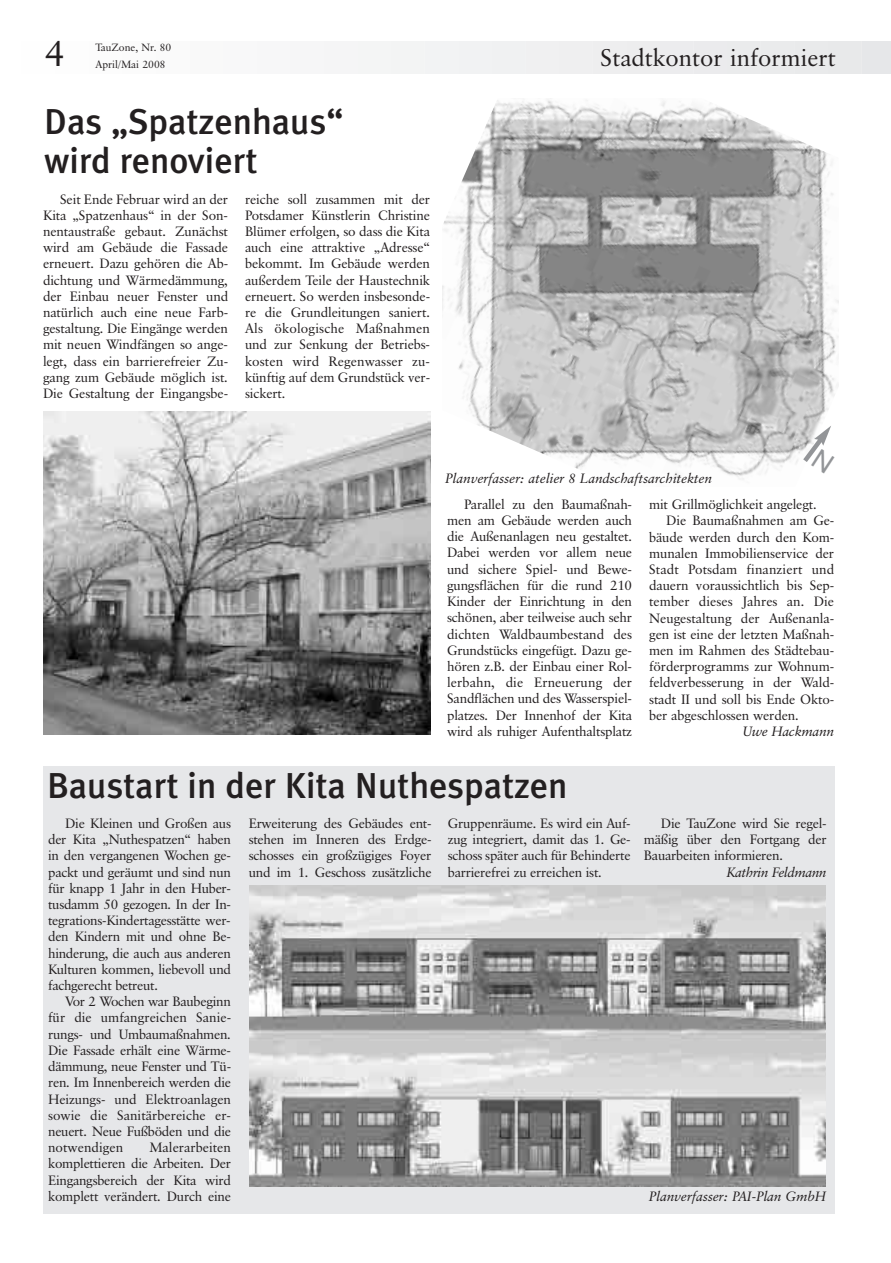
<style>
.page{position:relative;width:891px;height:1263px;background:#fff}
.page>*{position:absolute;margin:0;border:0;box-sizing:border-box;transform-origin:0 0}
.t1{font:500 36px/39px "Meta Plus";color:#231f20}
.t2{font:36px "Classical Garamond BT";color:#231f20}
.t3{font:24px "Classical Garamond BT";color:#231f20}
.t4{font:13.5px/16.2px "Classical Garamond BT";letter-spacing:-.01em;color:#231f20;text-align:justify}
.t5{font:italic 13.5px "Classical Garamond BT";color:#231f20}
.t6{font:italic 13.5px "Classical Garamond BT";letter-spacing:-.025em;color:#231f20}
.t7{font:10.5px "Classical Garamond BT";color:#231f20}
</style>
<div class="page">
<img style="left:443px;top:98px;width:395px;height:382px">
<div style="left:43px;top:766px;width:791px;height:447px;background:#e6e7e9"></div>
<div style="left:875px;top:42px;width:6px;height:32px;background:#e6e7e9"></div>
<div style="left:841px;top:42px;width:7px;height:32px;background:#e8e9ea"></div>
<div style="left:807px;top:42px;width:7px;height:32px;background:#e9eaeb"></div>
<div style="left:774px;top:42px;width:6px;height:32px;background:#eaebec"></div>
<div style="left:740px;top:42px;width:7px;height:32px;background:#eaebec"></div>
<div style="left:707px;top:42px;width:6px;height:32px;background:#ebebed"></div>
<div style="left:673px;top:42px;width:7px;height:32px;background:#ececee"></div>
<div style="left:639px;top:42px;width:7px;height:32px;background:#ededee"></div>
<div style="left:606px;top:42px;width:7px;height:32px;background:#eeeeef"></div>
<div style="left:572px;top:42px;width:7px;height:32px;background:#efeff0"></div>
<div style="left:539px;top:42px;width:6px;height:32px;background:#f0f0f1"></div>
<div style="left:505px;top:42px;width:7px;height:32px;background:#f0f1f2"></div>
<div style="left:471px;top:42px;width:7px;height:32px;background:#f1f2f3"></div>
<div style="left:438px;top:42px;width:7px;height:32px;background:#f2f3f4"></div>
<div style="left:404px;top:42px;width:7px;height:32px;background:#f3f4f4"></div>
<div style="left:371px;top:42px;width:6px;height:32px;background:#f4f5f5"></div>
<div style="left:337px;top:42px;width:7px;height:32px;background:#f5f5f6"></div>
<div style="left:304px;top:42px;width:6px;height:32px;background:#f6f6f7"></div>
<div style="left:270px;top:42px;width:7px;height:32px;background:#f7f7f8"></div>
<div style="left:236px;top:42px;width:7px;height:32px;background:#f8f8f9"></div>
<div style="left:203px;top:42px;width:6px;height:32px;background:#f9f9f9"></div>
<div style="left:169px;top:42px;width:7px;height:32px;background:#fafafa"></div>
<div style="left:136px;top:42px;width:6px;height:32px;background:#fbfbfb"></div>
<img style="left:249px;top:885px;width:576px;height:301px">
<img style="left:43px;top:412px;width:387px;height:322px">
<svg style="left:798px;top:425px;width:36px;height:48px"></svg>
<h1 class="t2" style="left:45px;top:32px;width:22px">4</h1>
<p class="t7" style="left:95px;top:41px;width:78px">TauZone, Nr. 80</p>
<p class="t7" style="left:95px;top:58px;width:72px">April/Mai 2008</p>
<h1 class="t1" style="left:44px;top:101px;width:301px">Das „Spatzenhaus“ wird renoviert</h1>
<p class="t4" style="left:43px;top:191px;width:187px;text-indent:17px">Seit Ende Februar wird an der Kita „Spatzenhaus“ in der Son&shy;nentaustraße gebaut. Zunächst wird am Gebäude die Fassade erneuert. Dazu gehören die Ab&shy;dichtung und Wärmedämmung, der Einbau neuer Fenster und natürlich auch eine neue Farb&shy;gestaltung. Die Eingänge werden mit neuen Windfängen so ange&shy;legt, dass ein barrierefreier Zu&shy;gang zum Gebäude möglich ist.<br>Die Gestaltung der Eingangsbe-</p>
<p class="t4" style="left:245px;top:191px;width:187px">reiche soll zusammen mit der Potsdamer Künstlerin Christine Blümer erfolgen, so dass die Kita auch eine attraktive „Adresse“ bekommt. Im Gebäude werden außerdem Teile der Haustechnik erneuert. So werden insbesonde&shy;re die Grundleitungen saniert.<br>Als ökologische Maßnahmen und zur Senkung der Betriebs&shy;kosten wird Regenwasser zu&shy;künftig auf dem Grundstück ver&shy;sickert.</p>
<h2 class="t3" style="left:600px;top:43px;width:237px">Stadtkontor informiert</h2>
<p class="t5" style="left:445px;top:474px;width:268px">Planverfasser: atelier 8 Landschaftsarchitekten</p>
<p class="t4" style="left:447px;top:496px;width:186px;text-indent:17px">Parallel zu den Baumaßnah&shy;men am Gebäude werden auch die Außenanlagen neu gestaltet.<br>Dabei werden vor allem neue und sichere Spiel- und Bewe&shy;gungsflächen für die rund 210<br>Kinder der Einrichtung in den schönen, aber teilweise auch sehr dichten Waldbaumbestand des Grundstücks eingefügt. Dazu ge&shy;hören z.B. der Einbau einer Rol&shy;lerbahn, die Erneuerung der Sandflächen und des Wasserspiel&shy;platzes. Der Innenhof der Kita wird als ruhiger Aufenthaltsplatz</p>
<p class="t4" style="left:649px;top:496px;width:169px">mit Grillmöglichkeit angelegt.</p>
<p class="t4" style="left:666px;top:512px;width:170px">Die Baumaßnahmen am Ge-</p>
<p class="t4" style="left:649px;top:528px;width:187px">bäude werden durch den Kom-</p>
<p class="t4" style="left:649px;top:545px;width:186px">munalen Immobilienservice der</p>
<p class="t4" style="left:649px;top:561px;width:187px">Stadt Potsdam finanziert und</p>
<p class="t4" style="left:649px;top:577px;width:187px">dauern voraussichtlich bis Sep-</p>
<p class="t4" style="left:649px;top:593px;width:186px">tember dieses Jahres an. Die</p>
<p class="t4" style="left:649px;top:609px;width:187px">Neugestaltung der Außenanla-</p>
<p class="t4" style="left:649px;top:626px;width:186px">gen ist eine der letzten Maßnah-</p>
<p class="t4" style="left:649px;top:642px;width:186px">men im Rahmen des Städtebau-</p>
<p class="t4" style="left:649px;top:658px;width:187px">förderprogramms zur Wohnum-</p>
<p class="t4" style="left:649px;top:674px;width:187px">feldverbesserung in der Wald-</p>
<p class="t4" style="left:649px;top:690px;width:187px">stadt II und soll bis Ende Okto-</p>
<p class="t4" style="left:649px;top:707px;width:151px">ber abgeschlossen werden.</p>
<p class="t5" style="left:742px;top:726px;width:93px">Uwe Hackmann</p>
<h1 class="t1" style="left:47px;top:765px;width:522px">Baustart in der Kita Nuthespatzen</h1>
<p class="t4" style="left:48px;top:815px;width:184px;text-indent:17px">Die Kleinen und Großen aus der Kita „Nuthespatzen“ haben in den vergangenen Wochen ge&shy;packt und geräumt und sind nun für knapp 1 Jahr in den Huber&shy;tusdamm 50 gezogen. In der In&shy;tegrations-Kindertagesstätte wer&shy;den Kindern mit und ohne Be&shy;hinderung, die auch aus anderen Kulturen kommen, liebevoll und fachgerecht betreut.</p>
<p class="t4" style="left:48px;top:993px;width:184px;text-indent:17px">Vor 2 Wochen war Baubeginn für die umfangreichen Sanie&shy;rungs- und Umbaumaßnahmen.<br>Die Fassade erhält eine Wärme&shy;dämmung, neue Fenster und Tü&shy;ren. Im Innenbereich werden die Heizungs- und Elektroanlagen sowie die Sanitärbereiche er&shy;neuert. Neue Fußböden und die notwendigen</p>
<p class="t4" style="left:249px;top:815px;width:184px">Erweiterung des Gebäudes ent&shy;stehen im Inneren des Erdge&shy;schosses ein großzügiges Foyer und im 1. Geschoss zusätzliche</p>
<p class="t4" style="left:448px;top:815px;width:184px">Gruppenräume. Es wird ein Auf&shy;zug integriert, damit das 1. Ge&shy;schoss später auch für Behinderte barrierefrei zu erreichen ist.</p>
<p class="t4" style="left:644px;top:815px;width:184px;text-indent:17px">Die TauZone wird Sie regel&shy;mäßig über den Fortgang der Bauarbeiten informieren.</p>
<p class="t6" style="left:726px;top:867px;width:101px">Kathrin Feldmann</p>
<p class="t4" style="left:48px;top:1139px;width:184px;text-indent:101px">Malerarbeiten komplettieren die Arbeiten. Der Eingangsbereich der Kita wird komplett verändert. Durch eine</p>
<p class="t5" style="left:649px;top:1190px;width:178px">Planverfasser: PAI-Plan GmbH</p>
</div>
